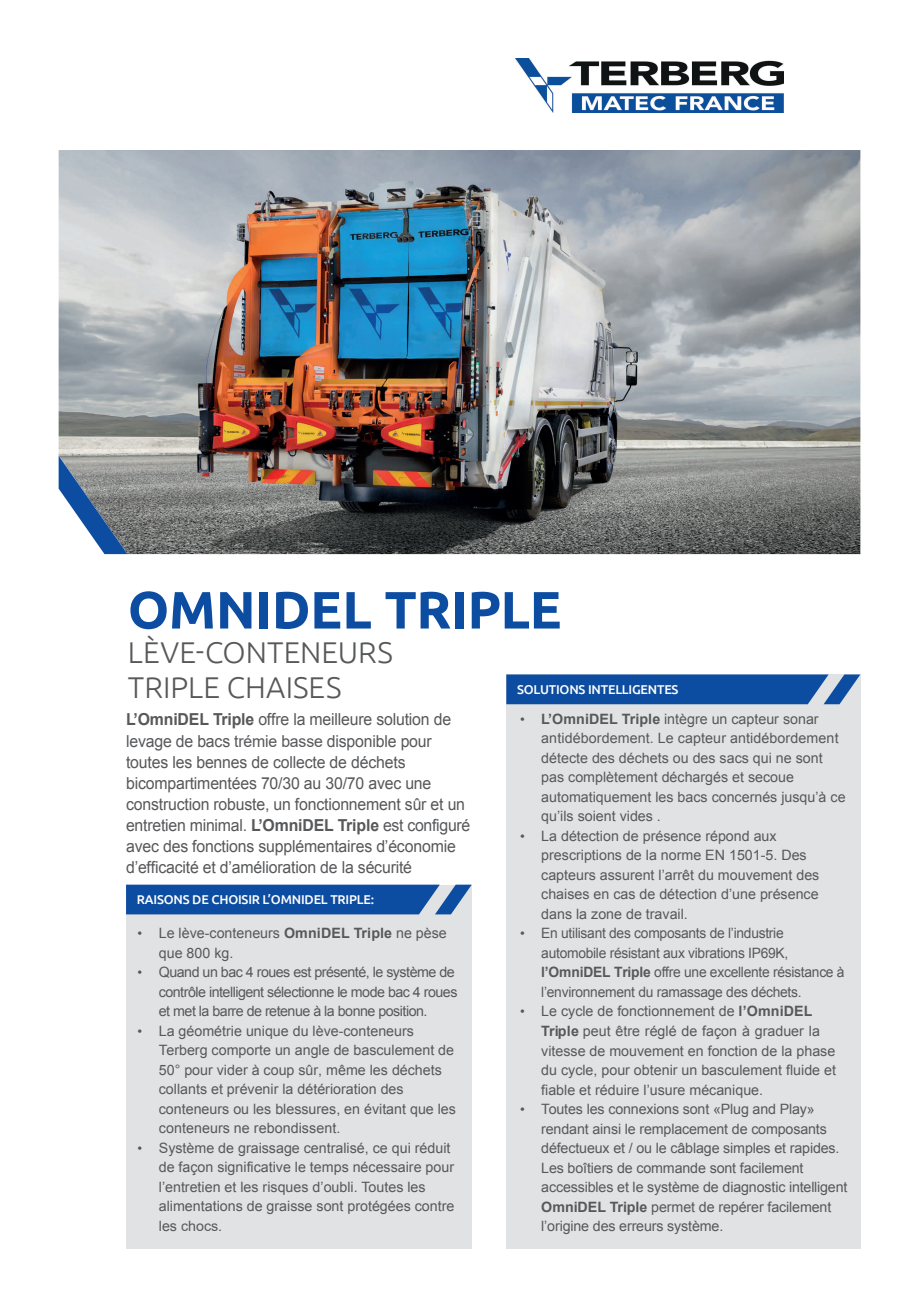
<style>
.page{position:relative;width:919px;height:1289px;background:#fff}
.page>*{position:absolute;margin:0;border:0;box-sizing:border-box;transform-origin:0 0}
.t1{font:700 52.5px "Ubuntu";letter-spacing:-.005em;color:#0d4da1}
.t2{font:300 30px/34.5px "Ubuntu";letter-spacing:.005em;color:#57585a}
.t3{font:16.5px/21px "Arial";letter-spacing:-.01em;color:#57585a;scale:.96 1}
.t4{font:14.25px/19.5px "Arial";color:#57585a}
.t5{font:14.25px/19.5px "Arial";letter-spacing:-.02em;color:#57585a}
.t6{font:14.25px/19.5px "Arial";letter-spacing:-.035em;color:#57585a}
.White_subtitel{font:500 12.75px "Ubuntu";letter-spacing:-.015em;color:#fff}
.s1{font-weight:700}
.s2{font-size:13.5px}
</style>
<div class="page">
<img style="left:59px;top:150px;width:801px;height:404px">
<svg style="left:58px;top:456px;width:69px;height:98px"></svg>
<div style="left:126px;top:884px;width:345px;height:364px;background:#e1e2e4"></div>
<svg style="left:126px;top:884px;width:345px;height:30px;background:#215ba7"></svg>
<div style="left:506px;top:674px;width:354px;height:574px;background:#e1e2e4"></div>
<svg style="left:506px;top:674px;width:354px;height:30px;background:#1f5aa6"></svg>
<img style="left:515px;top:59px;width:268px;height:54px">
<p class="t1" style="left:128px;top:578px;width:435px">OMNIDEL TRIPLE</p>
<p class="t2" style="left:128px;top:634px;width:267px">LÈVE-CONTENEURS<br>TRIPLE CHAISES</p>
<p class="t3" style="left:126px;top:709px;width:360px"><span class="s1">L’OmniDEL Triple</span> offre la meilleure solution de levage de bacs trémie basse disponible pour toutes les bennes de collecte de déchets bicompartimentées 70/30 au 30/70 avec une construction robuste, un fonctionnement sûr et un entretien minimal. <span class="s1">L’OmniDEL Triple</span> est configuré avec des fonctions supplémentaires d’économie d’efficacité et d’amélioration de la sécurité</p>
<p class="White_subtitel" style="left:517px;top:681px;width:163px">SOLUTIONS INTELLIGENTES</p>
<p class="t4" style="left:541px;top:709px;width:306px;text-indent:-21px"><span class="s2">•</span> <span class="s1">L’OmniDEL Triple</span> intègre un capteur sonar antidébordement. Le capteur antidébordement détecte des déchets ou des sacs qui ne sont pas complètement déchargés et secoue automatiquement les bacs concernés jusqu’à ce qu’ils soient vides .</p>
<p class="t4" style="left:541px;top:826px;width:279px;text-indent:-21px"><span class="s2">•</span> La détection de présence répond aux prescriptions de la norme EN 1501-5. Des capteurs assurent l’arrêt du mouvement des chaises en cas de détection d’une présence dans la zone de travail.</p>
<p class="t5" style="left:541px;top:923px;width:305px;text-indent:-21px"><span class="s2">•</span> En utilisant des composants de l’industrie automobile résistant aux vibrations IP69K, <span class="s1">l’OmniDEL Triple</span> offre une excellente résistance à l’environnement du ramassage des déchets.</p>
<p class="t4" style="left:541px;top:1001px;width:296px;text-indent:-21px"><span class="s2">•</span> Le cycle de fonctionnement de <span class="s1">l’OmniDEL Triple</span> peut être réglé de façon à graduer la vitesse de mouvement en fonction de la phase du cycle, pour obtenir un basculement fluide et fiable et réduire l’usure mécanique.</p>
<p class="t4" style="left:541px;top:1099px;width:307px;text-indent:-21px"><span class="s2">•</span> Toutes les connexions sont «Plug and Play» rendant ainsi le remplacement de composants défectueux et / ou le câblage simples et rapides.<br>Les boîtiers de commande sont facilement accessibles et le système de diagnostic intelligent <span class="s1">OmniDEL Triple</span> permet de repérer facilement l’origine des erreurs système.</p>
<p class="White_subtitel" style="left:137px;top:891px;width:239px">RAISONS DE CHOISIR L’OMNIDEL TRIPLE:</p>
<p class="t4" style="left:159px;top:923px;width:289px;text-indent:-21px"><span class="s2">•</span> Le lève-conteneurs <span class="s1">OmniDEL Triple</span> ne pèse que 800 kg.</p>
<p class="t6" style="left:159px;top:962px;width:300px;text-indent:-21px"><span class="s2">•</span> Quand un bac 4 roues est présenté, le système de contrôle intelligent sélectionne le mode bac 4 roues et met la barre de retenue à la bonne position.</p>
<p class="t4" style="left:159px;top:1021px;width:299px;text-indent:-21px"><span class="s2">•</span> La géométrie unique du lève-conteneurs Terberg comporte un angle de basculement de 50° pour vider à coup sûr, même les déchets collants et prévenir la détérioration des conteneurs ou les blessures, en évitant que les conteneurs ne rebondissent.</p>
<p class="t4" style="left:159px;top:1138px;width:297px;text-indent:-21px"><span class="s2">•</span> Système de graissage centralisé, ce qui réduit de façon significative le temps nécessaire pour l’entretien et les risques d’oubli. Toutes les alimentations de graisse sont protégées contre les chocs.</p>
</div>
